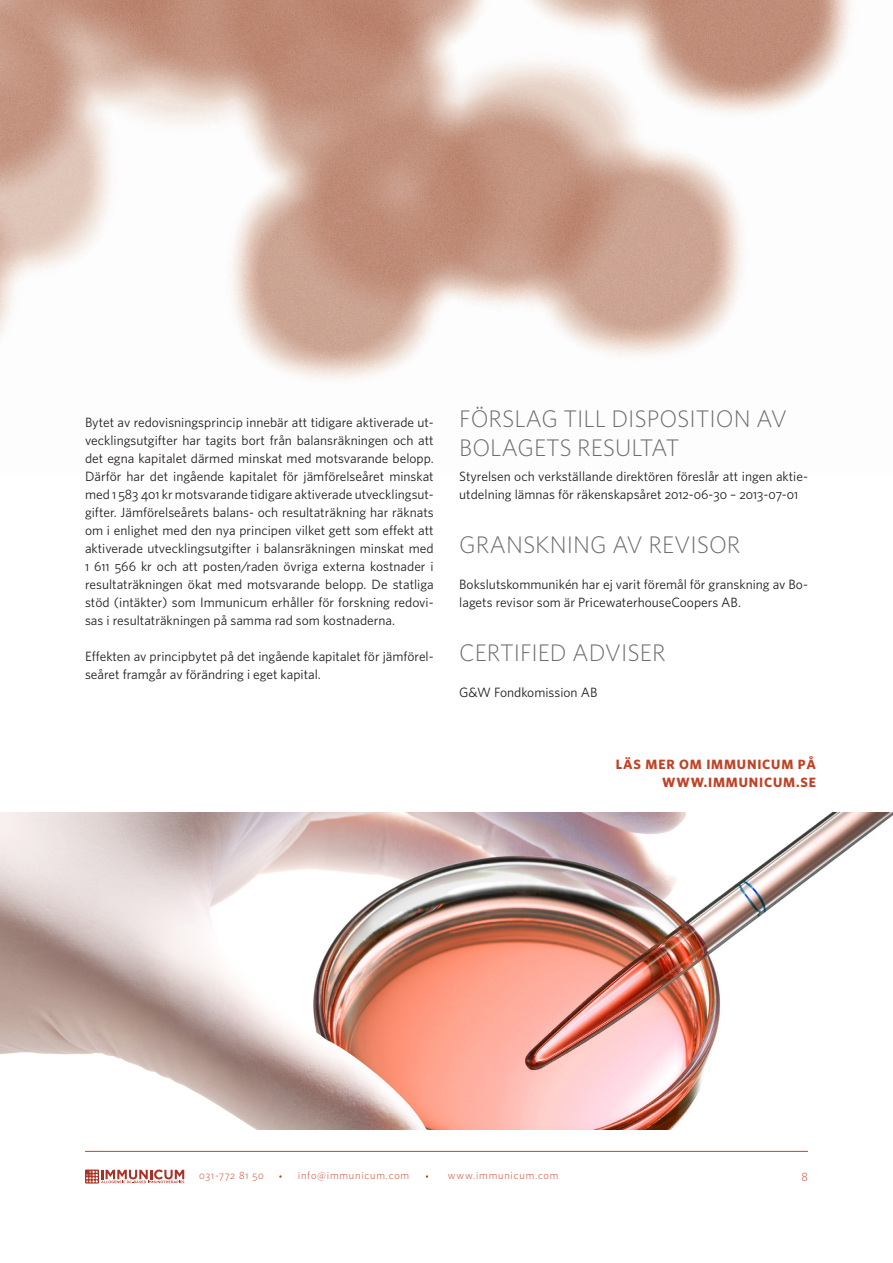
<style>
.page{position:relative;width:893px;height:1263px;background:#fff}
.page>*{position:absolute;margin:0;border:0;box-sizing:border-box;transform-origin:0 0}
.t1{font:300 24px/28.8px "Whitney HTF";color:#6c6d70}
.t2{font:13.5px/18px "Whitney HTF";color:#231f20}
.t3{font:700 13.5px/18px "Whitney HTF";letter-spacing:.06em;color:#bf4326;text-align:right}
.t4{font:12px "Whitney HTF Light SC";color:#bf4326}
.t5{font:300 10.5px "Whitney HTF";letter-spacing:.075em;color:#bf4326}
.t6{font:10.5px "Whitney HTF Light SC";letter-spacing:.075em;color:#bf4326}
.s1{font-family:"Whitney HTF Book SC"}
</style>
<div class="page">
<img style="left:0;top:0;width:852px;height:380px">
<img style="left:0;top:813px;width:893px;height:316px">
<hr style="left:85px;top:1151px;width:723px;height:1px;background:#bf4326">
<svg style="left:85px;top:1169px;width:14px;height:14px"></svg>
<svg style="left:86px;top:1169px;width:98px;height:14px"></svg>
<p class="t2" style="left:85px;top:413px;width:350px;text-align:justify">Bytet av redovisningsprincip innebär att tidigare aktiverade ut&shy;vecklingsutgifter har tagits bort från balansräkningen och att det egna kapitalet därmed minskat med motsvarande belopp.<br>Därför har det ingående kapitalet för jämförelseåret minskat med <span class="s1">1 583 401</span> kr motsvarande tidigare aktiverade utvecklingsut&shy;gifter. Jämförelseårets balans- och resultaträkning har räknats om i enlighet med den nya principen vilket gett som effekt att aktiverade utvecklingsutgifter i balansräkningen minskat med <span class="s1">1 611 566</span> kr och att posten/raden övriga externa kostnader i resultaträkningen ökat med motsvarande belopp. De statliga stöd (intäkter) som Immunicum erhåller för forskning redovi&shy;sas i resultaträkningen på samma rad som kostnaderna.</p>
<p class="t2" style="left:85px;top:647px;width:350px">Effekten av principbytet på det ingående kapitalet för jämförel&shy;seåret framgår av förändring i eget kapital.</p>
<h1 class="t1" style="left:459px;top:404px;width:329px">FÖRSLAG TILL DISPOSITION AV<br>BOLAGETS RESULTAT</h1>
<p class="t2" style="left:459px;top:467px;width:350px">Styrelsen och verkställande direktören föreslår att ingen aktie&shy;utdelning lämnas för räkenskapsåret <span class="s1">2012</span>-<span class="s1">06</span>-<span class="s1">30</span> – <span class="s1">2013</span>-<span class="s1">07</span>-<span class="s1">01</span></p>
<h1 class="t1" style="left:459px;top:530px;width:283px">GRANSKNING AV REVISOR</h1>
<p class="t2" style="left:459px;top:575px;width:350px">Bokslutskommunikén har ej varit föremål för granskning av Bo&shy;lagets revisor som är PricewaterhouseCoopers AB.</p>
<h1 class="t1" style="left:459px;top:638px;width:208px">CERTIFIED ADVISER</h1>
<p class="t2" style="left:459px;top:683px;width:140px">G&amp;W Fondkomission AB</p>
<p class="t3" style="left:616px;top:755px;width:201px">LÄS MER OM IMMUNICUM PÅ<br>WWW.IMMUNICUM.SE</p>
<p class="t6" style="left:199px;top:1169px;width:66px">031-772 81 50</p>
<p class="t5" style="left:298px;top:1169px;width:113px">INFO@IMMUNICUM.COM</p>
<p class="t5" style="left:448px;top:1169px;width:112px">WWW.IMMUNICUM.COM</p>
<p class="t4" style="left:802px;top:1169px;width:8px">8</p>
</div>
